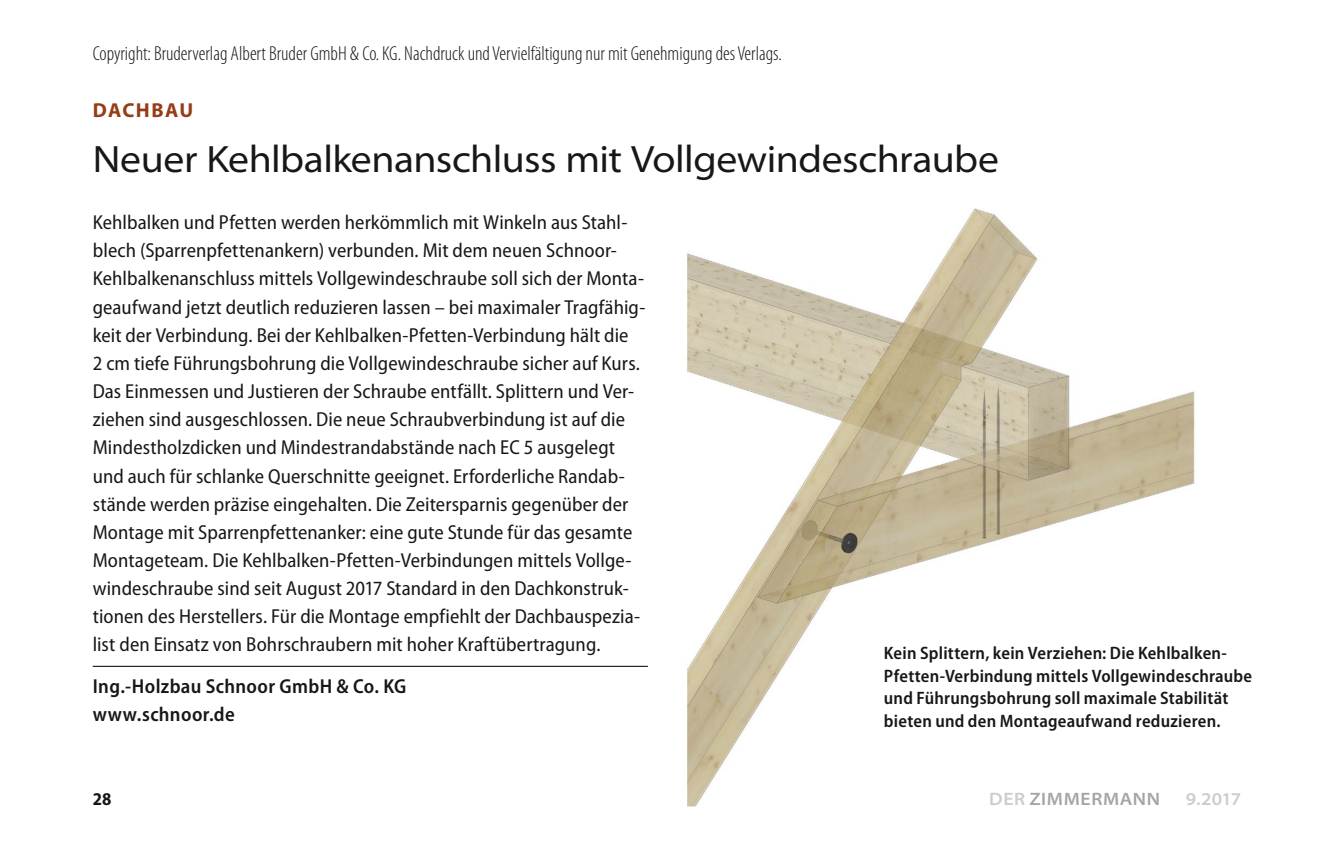
<style>
.page{position:relative;width:1337px;height:864px;background:#fff}
.page>*{position:absolute;margin:0;border:0;box-sizing:border-box;transform-origin:0 0}
.t1{font:semi-expanded 38.25px "Myriad Pro";letter-spacing:-.015em;color:#181715}
.t2{font:semi-condensed 20.25px/28.1px "Myriad Pro";letter-spacing:.005em;color:#181715}
.t3{font:300 condensed 20.25px "Myriad Pro";color:#181715}
.t4{font:600 semi-condensed 20.25px/28.1px "Myriad Pro";letter-spacing:.02em;color:#181715}
.t5{font:700 20.25px "Myriad Pro";letter-spacing:.065em;color:#953d17}
.t6{font:600 semi-condensed 18px/22.5px "Myriad Pro";letter-spacing:.015em;color:#181715}
.t7{font:600 semi-expanded 18px "Myriad Pro";letter-spacing:.04em;color:#a4a5a5}
.t8{font:600 semi-expanded 18px "Myriad Pro";color:#cbcccc}
.t9{font:700 semi-condensed 18px "Myriad Pro";color:#181715}
.s1{color:#cbcccc}
</style>
<div class="page">
<img style="left:686px;top:208px;width:509px;height:598px">
<hr style="left:93px;top:665px;width:555px;height:1px;background:#181715">
<p class="t3" style="left:93px;top:43px;width:690px">Copyright: Bruderverlag Albert Bruder GmbH &amp; Co. KG. Nachdruck und Vervielfältigung nur mit Genehmigung des Verlags.</p>
<p class="t5" style="left:93px;top:96px;width:102px">DACHBAU</p>
<h1 class="t1" style="left:93px;top:138px;width:907px">Neuer Kehlbalkenanschluss mit Vollgewindeschraube</h1>
<p class="t2" style="left:93px;top:209px;width:554px">Kehlbalken und Pfetten werden herkömmlich mit Winkeln aus Stahl&shy;blech (Sparrenpfettenankern) verbunden. Mit dem neuen Schnoor-Kehlbalkenanschluss mittels Vollgewindeschraube soll sich der Monta&shy;geaufwand jetzt deutlich reduzieren lassen – bei maximaler Tragfähig&shy;keit der Verbindung. Bei der Kehlbalken-Pfetten-Verbindung hält die<br>2 cm tiefe Führungsbohrung die Vollgewindeschraube sicher auf Kurs.<br>Das Einmessen und Justieren der Schraube entfällt. Splittern und Ver&shy;ziehen sind ausgeschlossen. Die neue Schraubverbindung ist auf die Mindestholzdicken und Mindestrandabstände nach EC 5 ausgelegt und auch für schlanke Querschnitte geeignet. Erforderliche Randab&shy;stände werden präzise eingehalten. Die Zeitersparnis gegenüber der Montage mit Sparrenpfettenanker: eine gute Stunde für das gesamte Montageteam. Die Kehlbalken-Pfetten-Verbindungen mittels Vollge&shy;windeschraube sind seit August 2017 Standard in den Dachkonstruk&shy;tionen des Herstellers. Für die Montage empfiehlt der Dachbauspezia&shy;list den Einsatz von Bohrschraubern mit hoher Kraftübertragung.</p>
<p class="t4" style="left:93px;top:671px;width:315px">Ing.-Holzbau Schnoor GmbH &amp; Co. KG www.schnoor.de</p>
<p class="t6" style="left:884px;top:642px;width:370px">Kein Splittern, kein Verziehen: Die Kehlbalken-Pfetten-Verbindung mittels Vollgewindeschraube und Führungsbohrung soll maximale Stabilität bieten und den Montageaufwand reduzieren.</p>
<p class="t9" style="left:93px;top:788px;width:20px">28</p>
<p class="t7" style="left:989px;top:789px;width:172px"><span class="s1">DER</span> ZIMMERMANN</p>
<p class="t8" style="left:1185px;top:789px;width:57px">9.2017</p>
</div>
